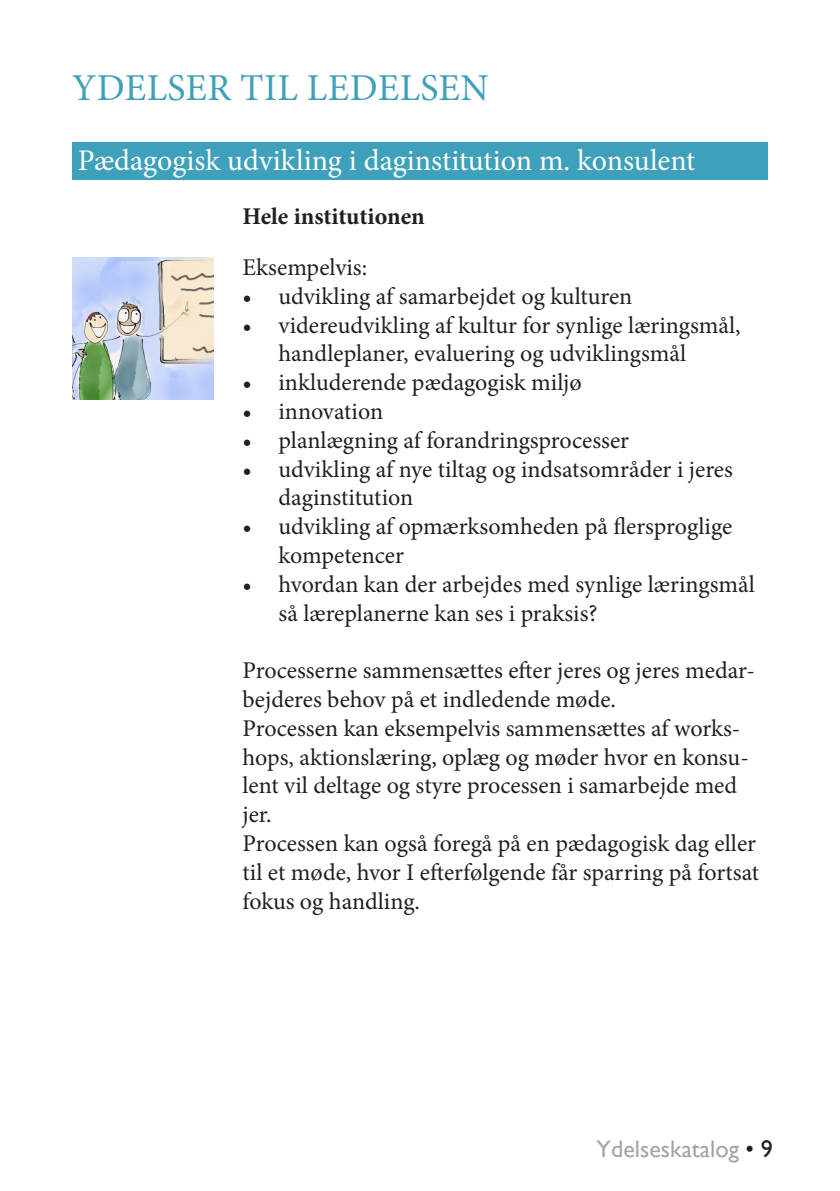
<style>
.page{position:relative;width:840px;height:1191px;background:#fff}
.page>*{position:absolute;margin:0;border:0;box-sizing:border-box;transform-origin:0 0}
.overskrift{font:38px "Minion Pro";letter-spacing:.01em;color:#3ea0ba}
.under_overskrift{font:30px "Minion Pro";color:#fff}
.t1{font:24px/28.8px "Minion Pro";color:#231f20}
.t2{font:700 24px "Minion Pro";letter-spacing:-.005em;color:#231f20}
.t3{font:24px "Gill Sans";color:#a4a5a9}
.s1{color:#231f20}
</style>
<div class="page">
<img style="left:72px;top:257px;width:142px;height:142px">
<div style="left:72px;top:142px;width:695px;height:38px;background:#3ea0ba"></div>
<p class="overskrift" style="left:72px;top:62px;width:418px">YDELSER TIL LEDELSEN</p>
<p class="under_overskrift" style="left:78px;top:141px;width:618px">Pædagogisk udvikling i daginstitution m. konsulent</p>
<p class="t2" style="left:242px;top:199px;width:184px">Hele institutionen</p>
<p class="t1" style="left:242px;top:253px;width:126px">Eksempelvis:</p>
<p class="t1" style="left:242px;top:282px;width:391px">• udvikling af samarbejdet og kulturen</p>
<p class="t1" style="left:278px;top:310px;width:463px;text-indent:-36px">• videreudvikling af kultur for synlige læringsmål, handleplaner, evaluering og udviklingsmål</p>
<p class="t1" style="left:242px;top:368px;width:341px">• inkluderende pædagogisk miljø</p>
<p class="t1" style="left:242px;top:397px;width:142px">• innovation</p>
<p class="t1" style="left:242px;top:426px;width:388px">• planlægning af forandringsprocesser</p>
<p class="t1" style="left:278px;top:454px;width:456px;text-indent:-36px">• udvikling af nye tiltag og indsatsområder i jeres daginstitution</p>
<p class="t1" style="left:278px;top:512px;width:455px;text-indent:-36px">• udvikling af opmærksomheden på flersproglige kompetencer</p>
<p class="t1" style="left:278px;top:570px;width:477px;text-indent:-36px">• hvordan kan der arbejdes med synlige læringsmål så læreplanerne kan ses i praksis?</p>
<p class="t1" style="left:242px;top:656px;width:514px">Processerne sammensættes efter jeres og jeres medar&shy;bejderes behov på et indledende møde.</p>
<p class="t1" style="left:242px;top:714px;width:507px">Processen kan eksempelvis sammensættes af works&shy;hops, aktionslæring, oplæg og møder hvor en konsu&shy;lent vil deltage og styre processen i samarbejde med jer.</p>
<p class="t1" style="left:242px;top:829px;width:518px">Processen kan også foregå på en pædagogisk dag eller til et møde, hvor I efterfølgende får sparring på fortsat fokus og handling.</p>
<p class="t3" style="left:596px;top:1134px;width:178px">Ydelseskatalog <span class="s1">• 9</span></p>
</div>
